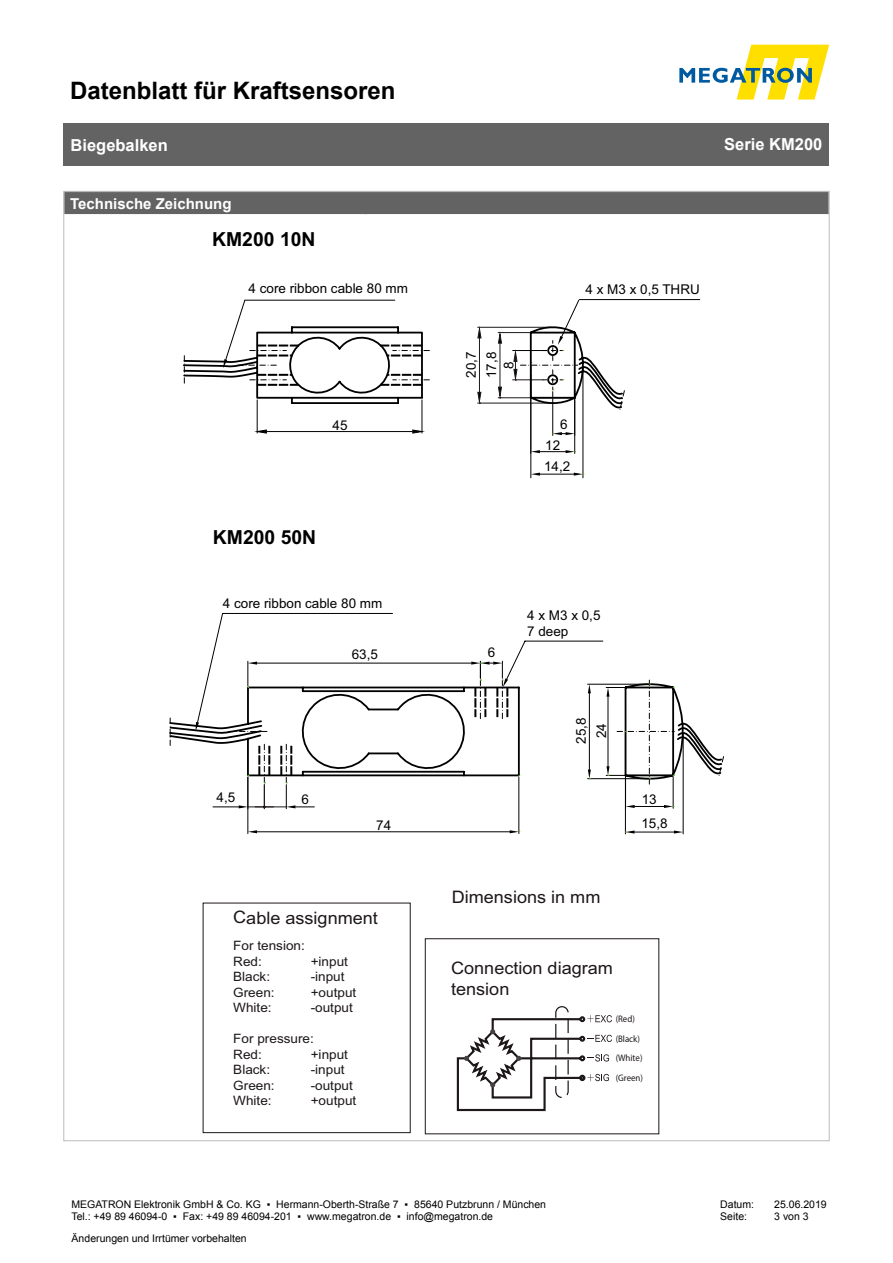
<style>
.page{position:relative;width:893px;height:1263px;background:#fff}
.page>*{position:absolute;margin:0;border:0;box-sizing:border-box;transform-origin:0 0}
.t1{font:700 24px "Arial";color:#000}
.t2{font:700 19.35px "Arial";color:#000}
.t3{font:17.25px/20.5px "Arial";color:#1d1719;scale:1.05 1}
.t4{font:700 16.5px "Arial";color:#fff}
.t5{font:700 15px "Arial";color:#fff}
.t6{font:13.5px/23.9px "Arial";color:#000}
.t7{font:12.9px/15.5px "Arial";color:#1d1719;scale:1.05 1}
.t8{font:10.5px/12.6px "Arial";color:#000}
.t9{font:9.45px/19.6px "FZLTHK GBK1 0";color:#1d1719;scale:.94 1}
</style>
<div class="page">
<svg style="left:679px;top:45px;width:150px;height:55px"></svg>
<div style="left:64px;top:123px;width:765px;height:43px;background:#646363"></div>
<div style="left:66px;top:193px;width:761px;height:21px;background:#646363"></div>
<svg style="left:169px;top:683px;width:448px;height:97px"></svg>
<hr style="left:257px;top:663px;width:214px;height:1px;background:#000">
<svg style="left:248px;top:661px;width:9px;height:27px"></svg>
<hr style="left:248px;top:777px;width:1px;height:57px;background:#000">
<hr style="left:519px;top:777px;width:1px;height:57px;background:#000">
<hr style="left:257px;top:831px;width:253px;height:1px;background:#000">
<svg style="left:248px;top:830px;width:9px;height:3px"></svg>
<svg style="left:213px;top:742px;width:101px;height:67px"></svg>
<svg style="left:510px;top:830px;width:10px;height:3px"></svg>
<hr style="left:673px;top:777px;width:1px;height:31px;background:#000">
<svg style="left:626px;top:805px;width:48px;height:3px"></svg>
<hr style="left:683px;top:734px;width:1px;height:100px;background:#000">
<hr style="left:625px;top:733px;width:1px;height:101px;background:#000">
<hr style="left:635px;top:832px;width:39px;height:1px;background:#000">
<svg style="left:674px;top:830px;width:9px;height:3px"></svg>
<svg style="left:625px;top:830px;width:10px;height:3px"></svg>
<hr style="left:606px;top:687px;width:65px;height:1px;background:#000">
<hr style="left:606px;top:775px;width:65px;height:1px;background:#000">
<hr style="left:608px;top:697px;width:1px;height:69px;background:#000">
<svg style="left:606px;top:766px;width:3px;height:10px"></svg>
<hr style="left:587px;top:684px;width:60px;height:1px;background:#000">
<hr style="left:587px;top:778px;width:60px;height:1px;background:#000">
<hr style="left:589px;top:693px;width:1px;height:76px;background:#000">
<svg style="left:588px;top:769px;width:3px;height:10px"></svg>
<svg style="left:195px;top:613px;width:28px;height:118px"></svg>
<svg style="left:471px;top:640px;width:138px;height:80px"></svg>
<hr style="left:223px;top:613px;width:170px;height:1px;background:#000">
<hr style="left:579px;top:299px;width:121px;height:1px;background:#000">
<hr style="left:422px;top:400px;width:1px;height:33px;background:#000">
<hr style="left:257px;top:400px;width:1px;height:33px;background:#000">
<hr style="left:266px;top:431px;width:147px;height:1px;background:#000">
<svg style="left:412px;top:429px;width:13px;height:5px"></svg>
<svg style="left:254px;top:429px;width:13px;height:5px"></svg>
<hr style="left:530px;top:378px;width:1px;height:75px;background:#000">
<hr style="left:574px;top:393px;width:1px;height:60px;background:#000">
<svg style="left:532px;top:450px;width:44px;height:3px"></svg>
<hr style="left:552px;top:392px;width:1px;height:43px;background:#000">
<svg style="left:553px;top:432px;width:22px;height:3px"></svg>
<hr style="left:531px;top:366px;width:1px;height:112px;background:#000">
<hr style="left:583px;top:366px;width:1px;height:112px;background:#000">
<hr style="left:540px;top:474px;width:34px;height:1px;background:#000">
<svg style="left:531px;top:473px;width:9px;height:3px"></svg>
<svg style="left:574px;top:473px;width:10px;height:3px"></svg>
<svg style="left:183px;top:299px;width:442px;height:112px"></svg>
<div style="left:555px;top:1006px;width:14px;height:92px;border:1px dashed #1d1719;border-radius:6px"></div>
<svg style="left:456px;top:1015px;width:156px;height:97px"></svg>
<div style="left:425px;top:938px;width:234px;height:196px;border:1px solid #1d1719"></div>
<svg style="left:617px;top:680px;width:107px;height:104px"></svg>
<h1 class="t1" style="left:70px;top:74px;width:327px">Datenblatt für Kraftsensoren</h1>
<h3 class="t4" style="left:71px;top:134px;width:99px">Biegebalken</h3>
<h3 class="t4" style="left:724px;top:133px;width:100px">Serie KM200</h3>
<p class="t5" style="left:70px;top:193px;width:163px">Technische Zeichnung</p>
<p class="t2" style="left:212px;top:227px;width:105px">KM200 10N</p>
<p class="t6" style="left:249px;top:276px;width:161px">4 core ribbon cable 80 mm</p>
<p class="t6" style="left:586px;top:277px;width:116px">4 x M3 x 0,5 THRU</p>
<p class="t6" style="left:333px;top:413px;width:16px">45</p>
<p class="t6" style="left:459px;top:377px;width:28px;rotate:-90deg">20,7</p>
<p class="t6" style="left:483px;top:378px;width:28px;line-height:17.1px;text-align:center;rotate:-90deg">17,8<br>8</p>
<p class="t6" style="left:560px;top:413px;width:9px">6</p>
<p class="t6" style="left:545px;top:433px;width:16px">12</p>
<p class="t6" style="left:544px;top:454px;width:28px">14,2</p>
<p class="t2" style="left:213px;top:524px;width:105px">KM200 50N</p>
<p class="t6" style="left:223px;top:591px;width:161px">4 core ribbon cable 80 mm</p>
<p class="t6" style="left:352px;top:643px;width:28px">63,5</p>
<p class="t6" style="left:488px;top:640px;width:9px">6</p>
<p class="t6" style="left:217px;top:786px;width:20px">4,5</p>
<p class="t6" style="left:302px;top:788px;width:9px">6</p>
<p class="t6" style="left:376px;top:813px;width:16px">74</p>
<p class="t6" style="left:527px;top:608px;width:75px;line-height:16.2px">4 x M3 x 0,5<br>7 deep</p>
<p class="t6" style="left:569px;top:744px;width:28px;rotate:-90deg">25,8</p>
<p class="t6" style="left:590px;top:738px;width:16px;rotate:-90deg">24</p>
<p class="t3" style="left:233px;top:907px;width:139px">Cable assignment</p>
<p class="t3" style="left:452px;top:887px;width:143px">Dimensions in mm</p>
<p class="t6" style="left:641px;top:788px;width:28px">13<br>15,8</p>
<p class="t7" style="left:233px;top:938px;width:70px">For tension:<br>Red:</p>
<p class="t7" style="left:311px;top:953px;width:37px">+input</p>
<p class="t7" style="left:233px;top:969px;width:37px">Black:</p>
<p class="t7" style="left:311px;top:969px;width:34px">-input</p>
<p class="t7" style="left:233px;top:984px;width:41px">Green:</p>
<p class="t7" style="left:311px;top:984px;width:45px">+output</p>
<p class="t7" style="left:233px;top:1000px;width:38px">White:</p>
<p class="t7" style="left:311px;top:1000px;width:42px">-output</p>
<p class="t7" style="left:233px;top:1031px;width:78px">For pressure:<br>Red:</p>
<p class="t7" style="left:311px;top:1047px;width:37px">+input</p>
<p class="t7" style="left:233px;top:1062px;width:37px">Black:</p>
<p class="t7" style="left:311px;top:1062px;width:34px">-input</p>
<p class="t7" style="left:233px;top:1077px;width:41px">Green:</p>
<p class="t7" style="left:311px;top:1078px;width:42px">-output</p>
<p class="t7" style="left:233px;top:1093px;width:38px">White:</p>
<p class="t7" style="left:311px;top:1093px;width:45px">+output</p>
<p class="t3" style="left:451px;top:958px;width:156px">Connection diagram tension</p>
<p class="t9" style="left:616px;top:1009px;width:27px">(Red) (Black)</p>
<p class="t9" style="left:616px;top:1068px;width:31px">(Green)</p>
<p class="t9" style="left:616px;top:1048px;width:30px">(White)</p>
<p class="t8" style="left:71px;top:1198px;width:476px">MEGATRON Elektronik GmbH &amp; Co. KG ▪ Hermann-Oberth-Straße 7 ▪ 85640 Putzbrunn / München<br>Tel.: +49 89 46094-0 ▪ Fax: +49 89 46094-201 ▪ www.megatron.de ▪ info@megatron.de</p>
<p class="t8" style="left:720px;top:1198px;width:35px">Datum:</p>
<p class="t8" style="left:774px;top:1198px;width:54px">25.06.2019</p>
<p class="t8" style="left:720px;top:1210px;width:28px">Seite:</p>
<p class="t8" style="left:774px;top:1210px;width:36px">3 von 3</p>
<p class="t8" style="left:72px;top:1232px;width:177px">Änderungen und Irrtümer vorbehalten</p>
</div>
